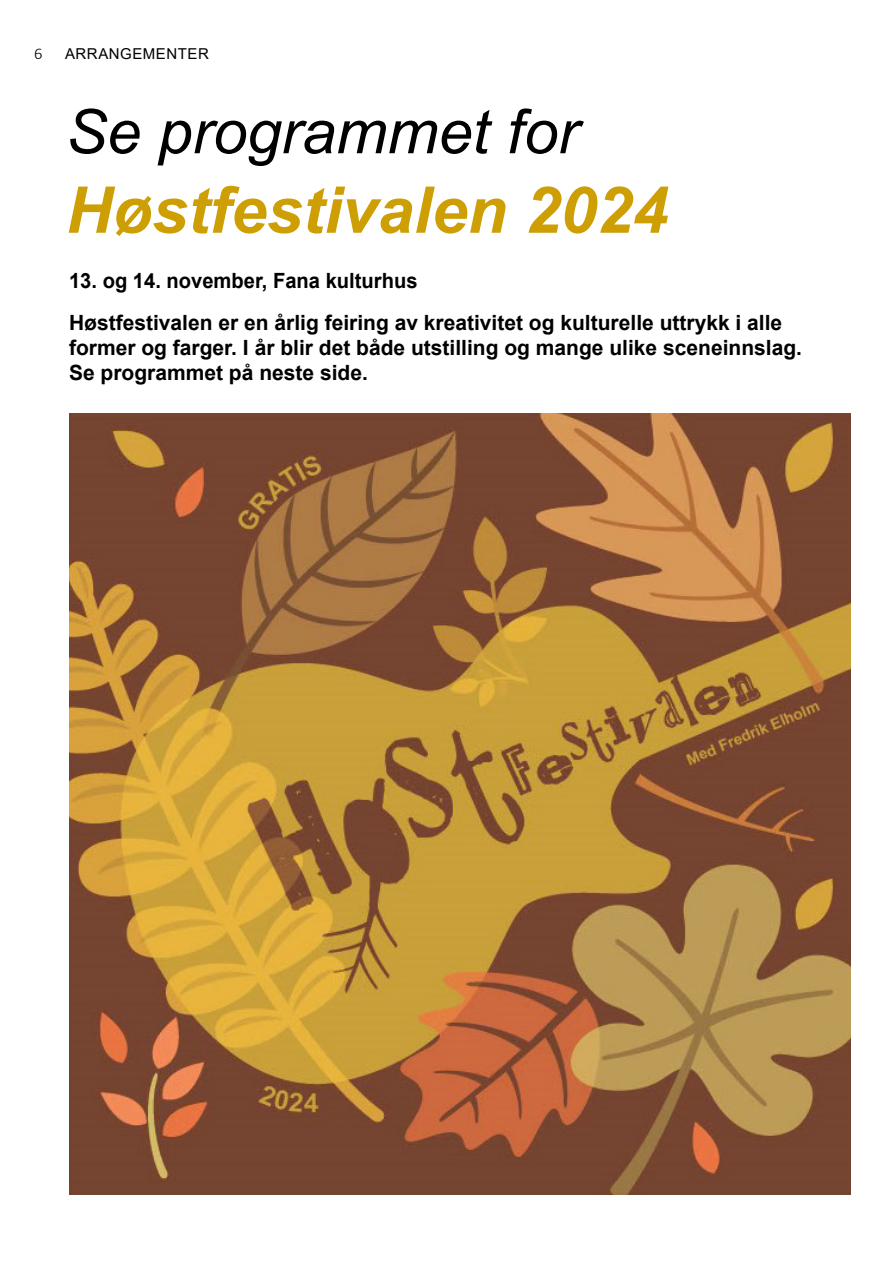
<style>
.page{position:relative;width:893px;height:1263px;background:#fff}
.page>*{position:absolute;margin:0;border:0;box-sizing:border-box;transform-origin:0 0}
.t1{font:italic 700 64.5px "Arial";color:#cd9f04}
.t2{font:italic 61.5px "Arial";color:#000}
.t3{font:700 21px/42.2px "Arial";color:#000;scale:.96 1}
.t4{font:700 21px/25.2px "Arial";color:#000}
.t5{font:300 16.5px "Calibri";color:#000}
.t6{font:15px "Arial";letter-spacing:.035em;color:#000}
</style>
<div class="page">
<img style="left:69px;top:414px;width:781px;height:780px">
<p class="t5" style="left:34px;top:43px;width:10px">6</p>
<p class="t6" style="left:65px;top:43px;width:145px">ARRANGEMENTER</p>
<h2 class="t2" style="left:66px;top:92px;width:514px">Se programmet for</h2>
<h1 class="t1" style="left:66px;top:167px;width:604px">Høstfestivalen 2024</h1>
<p class="t3" style="left:69px;top:259px;width:744px">13. og 14. november, Fana kulturhus<br>Høstfestivalen er en årlig feiring av kreativitet og kulturelle uttrykk i alle</p>
<p class="t4" style="left:69px;top:335px;width:734px">former og farger. I år blir det både utstilling og mange ulike sceneinnslag.<br>Se programmet på neste side.</p>
</div>
